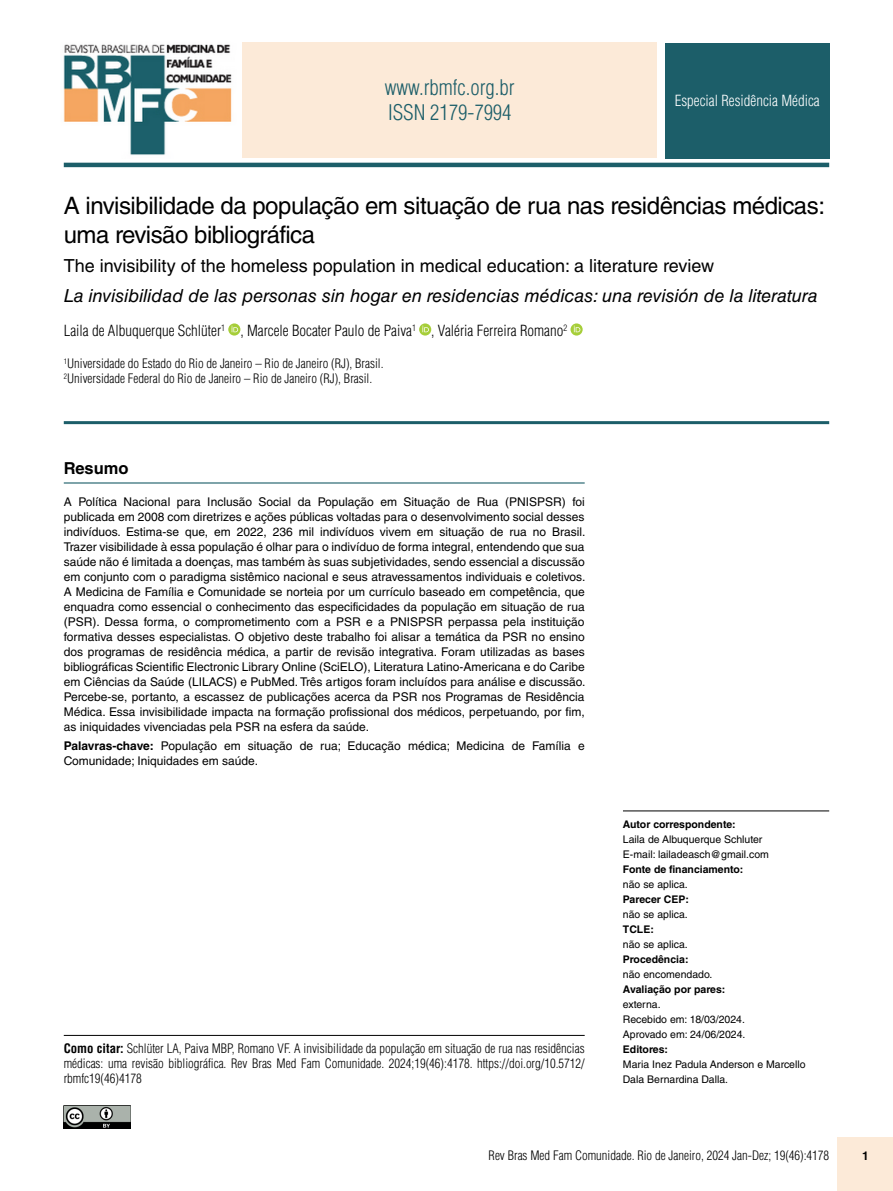
<style>
.page{position:relative;width:893px;height:1191px;background:#fff}
.page>*{position:absolute;margin:0;border:0;box-sizing:border-box;transform-origin:0 0}
.t1{font:24px/28.8px "Helvetica LT Std";letter-spacing:-.02em;color:#000}
.t2{font:300 condensed 21px/25.2px "Helvetica LT Std";color:#1c5e69}
.t3{font:italic 18px "Helvetica LT Std";color:#000}
.t4{font:18px "Helvetica LT Std";color:#000}
.t5{font:700 16.5px "Helvetica LT Std";color:#000}
.t6{font:300 condensed 15px "Helvetica LT Std";color:#000}
.t7{font:300 condensed 15px "Helvetica LT Std";color:#fff}
.t8{font:300 condensed 12.75px/15px "Helvetica LT Std";color:#000}
.t9{font:12px/15px "Helvetica LT Std";color:#000;text-align:justify}
.t10{font:700 12px "Helvetica LT Std";color:#000}
.t11{font:10.5px/15px "Helvetica LT Std";color:#000}
.t12{font:700 10.5px "Helvetica LT Std";color:#000}
.s1{font-weight:700}
</style>
<div class="page">
<div style="left:838px;top:1137px;width:55px;height:54px;background:#fcead8"></div>
<img style="left:64px;top:1105px;width:67px;height:23px">
<hr style="left:623px;top:810px;width:206px;height:1px;background:#000">
<hr style="left:64px;top:482px;width:521px;height:1px;background:#1c5e69">
<div style="left:665px;top:43px;width:164px;height:116px;background:#1c5e69"></div>
<hr style="left:64px;top:163px;width:765px;height:4px;background:#1c5e69">
<svg style="left:228px;top:323px;width:12px;height:12px"></svg>
<svg style="left:232px;top:326px;width:6px;height:6px"></svg>
<svg style="left:419px;top:323px;width:12px;height:12px"></svg>
<svg style="left:422px;top:326px;width:7px;height:6px"></svg>
<svg style="left:570px;top:323px;width:13px;height:12px"></svg>
<svg style="left:574px;top:326px;width:6px;height:6px"></svg>
<hr style="left:64px;top:1035px;width:521px;height:1px;background:#000">
<hr style="left:64px;top:421px;width:765px;height:3px;background:#1c5e69">
<img style="left:63px;top:44px;width:169px;height:111px">
<div style="left:242px;top:42px;width:415px;height:116px;background:#fcead8"></div>
<h2 class="t2" style="left:385px;top:75px;width:131px">www.rbmfc.org.br<br>ISSN 2179-7994</h2>
<p class="t7" style="left:675px;top:92px;width:146px">Especial Residência Médica</p>
<h1 class="t1" style="left:64px;top:191px;width:763px">A invisibilidade da população em situação de rua nas residências médicas: uma revisão bibliográfica</h1>
<h3 class="t4" style="left:64px;top:255px;width:652px">The invisibility of the homeless population in medical education: a literature review</h3>
<h3 class="t3" style="left:64px;top:285px;width:755px">La invisibilidad de las personas sin hogar en residencias médicas: una revisión de la literatura</h3>
<p class="t6" style="left:64px;top:321px;width:505px">Laila de Albuquerque Schlüter<sup>1</sup> , Marcele Bocater Paulo de Paiva<sup>1</sup> , Valéria Ferreira Romano<sup>2</sup></p>
<p class="t8" style="left:64px;top:355px;width:321px"><sup>1</sup>Universidade do Estado do Rio de Janeiro – Rio de Janeiro (RJ), Brasil.<br><sup>2</sup>Universidade Federal do Rio de Janeiro – Rio de Janeiro (RJ), Brasil.</p>
<h3 class="t5" style="left:64px;top:458px;width:66px">Resumo</h3>
<p class="t9" style="left:64px;top:494px;width:523px">A Política Nacional para Inclusão Social da População em Situação de Rua (PNISPSR) foi publicada em 2008 com diretrizes e ações públicas voltadas para o desenvolvimento social desses indivíduos. Estima-se que, em 2022, 236 mil indivíduos vivem em situação de rua no Brasil.<br>Trazer visibilidade à essa população é olhar para o indivíduo de forma integral, entendendo que sua saúde não é limitada a doenças, mas também às suas subjetividades, sendo essencial a discussão em conjunto com o paradigma sistêmico nacional e seus atravessamentos individuais e coletivos.<br>A Medicina de Família e Comunidade se norteia por um currículo baseado em competência, que enquadra como essencial o conhecimento das especificidades da população em situação de rua (PSR). Dessa forma, o comprometimento com a PSR e a PNISPSR perpassa pela instituição formativa desses especialistas. O objetivo deste trabalho foi alisar a temática da PSR no ensino dos programas de residência médica, a partir de revisão integrativa. Foram utilizadas as bases bibliográficas Scientific Electronic Library Online (SciELO), Literatura Latino-Americana e do Caribe em Ciências da Saúde (LILACS) e PubMed. Três artigos foram incluídos para análise e discussão.<br>Percebe-se, portanto, a escassez de publicações acerca da PSR nos Programas de Residência Médica. Essa invisibilidade impacta na formação profissional dos médicos, perpetuando, por fim, as iniquidades vivenciadas pela PSR na esfera da saúde.</p>
<p class="t9" style="left:64px;top:738px;width:522px"><span class="s1">Palavras-chave:</span> População em situação de rua; Educação médica; Medicina de Família e<br>Comunidade; Iniquidades em saúde.</p>
<p class="t8" style="left:64px;top:1040px;width:522px;text-align:justify"><span class="s1">Como citar:</span> Schlüter LA, Paiva MBP, Romano VF. A invisibilidade da população em situação de rua nas residências médicas: uma revisão bibliográfica. Rev Bras Med Fam Comunidade. 2024;19(46):4178. https://doi.org/10.5712/ rbmfc19(46)4178</p>
<p class="t12" style="left:623px;top:818px;width:114px">Autor correspondente:</p>
<p class="t11" style="left:623px;top:832px;width:148px">Laila de Albuquerque Schluter<br>E-mail: lailadeasch@gmail.com</p>
<p class="t12" style="left:623px;top:863px;width:122px">Fonte de financiamento:</p>
<p class="t11" style="left:623px;top:877px;width:66px">não se aplica.</p>
<p class="t12" style="left:623px;top:893px;width:68px">Parecer CEP:</p>
<p class="t11" style="left:623px;top:907px;width:66px">não se aplica.</p>
<p class="t12" style="left:623px;top:923px;width:32px">TCLE:</p>
<p class="t11" style="left:623px;top:937px;width:66px">não se aplica.</p>
<p class="t12" style="left:623px;top:953px;width:67px">Procedência:</p>
<p class="t11" style="left:623px;top:967px;width:91px">não encomendado.</p>
<p class="t12" style="left:623px;top:983px;width:104px">Avaliação por pares:</p>
<p class="t11" style="left:623px;top:997px;width:124px">externa.<br>Recebido em: 18/03/2024.<br>Aprovado em: 24/06/2024.</p>
<p class="t12" style="left:623px;top:1043px;width:47px">Editores:</p>
<p class="t11" style="left:623px;top:1057px;width:184px">Maria Inez Padula Anderson e Marcello<br>Dala Bernardina Dalla.</p>
<p class="t8" style="left:489px;top:1147px;width:342px">Rev Bras Med Fam Comunidade. Rio de Janeiro, 2024 Jan-Dez; 19(46):4178</p>
<p class="t10" style="left:862px;top:1148px;width:8px">1</p>
</div>
